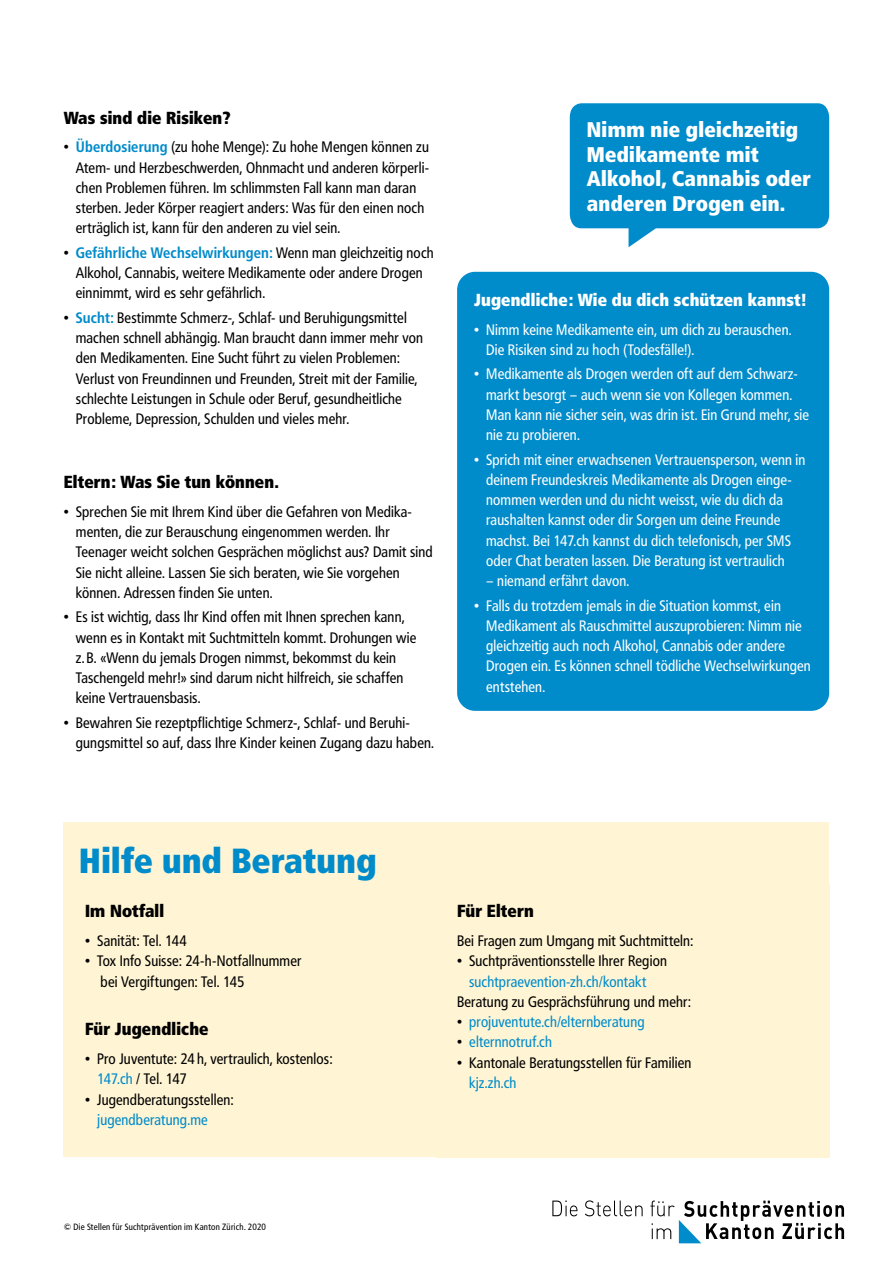
<style>
.page{position:relative;width:893px;height:1263px;background:#fff}
.page>*{position:absolute;margin:0;border:0;box-sizing:border-box;transform-origin:0 0}
.t1{font:800 34.5px "Frutiger Condensed BQ";letter-spacing:.015em;color:#008bca}
.t2{font:800 21px/24.8px "Frutiger Condensed BQ";letter-spacing:.015em;color:#fff}
.t3{font:800 17.25px "Frutiger Condensed BQ";letter-spacing:.01em;color:#000}
.t4{font:800 17.25px "Frutiger Condensed BQ";letter-spacing:.01em;color:#fff}
.t5{font:15px/20.2px "Frutiger Condensed BQ";letter-spacing:.01em;color:#000}
.t6{font:15px/20.2px "Frutiger Condensed BQ";letter-spacing:.01em;color:#fff}
.t7{font:15px "Frutiger Condensed BQ";letter-spacing:.01em;color:#008bca}
.t8{font:9px "Frutiger Condensed BQ";letter-spacing:.03em;color:#000}
.s1{font-weight:700;color:#008bca}
.s2{color:#008bca}
.s3{color:#000}
</style>
<div class="page">
<svg style="left:552px;top:1200px;width:25px;height:16px"></svg>
<svg style="left:585px;top:1200px;width:58px;height:16px"></svg>
<svg style="left:650px;top:1200px;width:194px;height:43px"></svg>
<div style="left:457px;top:272px;width:372px;height:439px;background:#008bca;border-radius:18px"></div>
<div style="left:64px;top:882px;width:372px;height:274px;background:#fff5d4"></div>
<div style="left:436px;top:882px;width:393px;height:275px;background:#fff5d4"></div>
<div style="left:64px;top:822px;width:765px;height:72px;background:#fff5d4"></div>
<svg style="left:570px;top:103px;width:259px;height:144px;background:#2099d0"></svg>
<p class="t3" style="left:64px;top:107px;width:168px">Was sind die Risiken?</p>
<p class="t5" style="left:76px;top:137px;width:355px;text-indent:-12px">• <span class="s1">Überdosierung</span> (zu hohe Menge): Zu hohe Mengen können zu Atem- und Herzbeschwerden, Ohnmacht und anderen körperli&shy;chen Problemen führen. Im schlimmsten Fall kann man daran sterben. Jeder Körper reagiert anders: Was für den einen noch erträglich ist, kann für den anderen zu viel sein.</p>
<p class="t5" style="left:76px;top:242px;width:359px;text-indent:-12px">• <span class="s1">Gefährliche Wechselwirkungen:</span> Wenn man gleichzeitig noch<br>Alkohol, Cannabis, weitere Medikamente oder andere Drogen einnimmt, wird es sehr gefährlich.</p>
<p class="t5" style="left:76px;top:307px;width:348px;text-indent:-12px">• <span class="s1">Sucht:</span> Bestimmte Schmerz-, Schlaf- und Beruhigungsmittel machen schnell abhängig. Man braucht dann immer mehr von den Medikamenten. Eine Sucht führt zu vielen Problemen:<br>Verlust von Freundinnen und Freunden, Streit mit der Familie, schlechte Leistungen in Schule oder Beruf, gesundheitliche Probleme, Depression, Schulden und vieles mehr.</p>
<p class="t3" style="left:64px;top:471px;width:216px">Eltern: Was Sie tun können.</p>
<p class="t5" style="left:76px;top:501px;width:358px;text-indent:-12px">• Sprechen Sie mit Ihrem Kind über die Gefahren von Medika&shy;menten, die zur Berauschung eingenommen werden. Ihr Teenager weicht solchen Gesprächen möglichst aus? Damit sind Sie nicht alleine. Lassen Sie sich beraten, wie Sie vorgehen können. Adressen finden Sie unten.</p>
<p class="t5" style="left:76px;top:607px;width:342px;text-indent:-12px">• Es ist wichtig, dass Ihr Kind offen mit Ihnen sprechen kann, wenn es in Kontakt mit Suchtmitteln kommt. Drohungen wie z. B. «Wenn du jemals Drogen nimmst, bekommst du kein Taschengeld mehr!» sind darum nicht hilfreich, sie schaffen keine Vertrauensbasis.</p>
<p class="t5" style="left:76px;top:712px;width:360px;text-indent:-12px">• Bewahren Sie rezeptpflichtige Schmerz-, Schlaf- und Beruhi&shy;gungsmittel so auf, dass Ihre Kinder keinen Zugang dazu haben.</p>
<h2 class="t2" style="left:587px;top:117px;width:226px">Nimm nie gleichzeitig<br>Medikamente mit<br>Alkohol, Cannabis oder anderen Drogen ein.</h2>
<p class="t4" style="left:474px;top:289px;width:333px">Jugendliche: Wie du dich schützen kannst!</p>
<p class="t6" style="left:486px;top:319px;width:307px;text-indent:-12px">• Nimm keine Medikamente ein, um dich zu berauschen.<br>Die Risiken sind zu hoch (Todesfälle!).</p>
<p class="t6" style="left:486px;top:364px;width:324px;text-indent:-12px">• Medikamente als Drogen werden oft auf dem Schwarz&shy;markt besorgt – auch wenn sie von Kollegen kommen.<br>Man kann nie sicher sein, was drin ist. Ein Grund mehr, sie nie zu probieren.</p>
<p class="t6" style="left:486px;top:449px;width:321px;text-indent:-12px">• Sprich mit einer erwachsenen Vertrauensperson, wenn in deinem Freundeskreis Medikamente als Drogen einge&shy;nommen werden und du nicht weisst, wie du dich da raushalten kannst oder dir Sorgen um deine Freunde machst. Bei 147.ch kannst du dich telefonisch, per SMS oder Chat beraten lassen. Die Beratung ist vertraulich</p>
<p class="t6" style="left:486px;top:571px;width:145px">– niemand erfährt davon.</p>
<p class="t6" style="left:486px;top:595px;width:326px;text-indent:-12px">• Falls du trotzdem jemals in die Situation kommst, ein Medikament als Rauschmittel auszuprobieren: Nimm nie gleichzeitig auch noch Alkohol, Cannabis oder andere Drogen ein. Es können schnell tödliche Wechselwirkungen entstehen.</p>
<h1 class="t1" style="left:79px;top:839px;width:299px">Hilfe und Beratung</h1>
<p class="t3" style="left:85px;top:900px;width:81px">Im Notfall</p>
<p class="t5" style="left:85px;top:931px;width:104px">• Sanität: Tel. 144</p>
<p class="t5" style="left:101px;top:951px;width:202px;text-indent:-16px">• Tox Info Suisse: 24-h-Notfallnummer bei Vergiftungen: Tel. 145</p>
<p class="t3" style="left:85px;top:1018px;width:125px">Für Jugendliche</p>
<p class="t5" style="left:97px;top:1049px;width:237px;text-indent:-12px">• Pro Juventute: 24 h, vertraulich, kostenlos:<br><span class="s2">147.ch</span> / Tel. 147</p>
<p class="t5" style="left:85px;top:1089px;width:150px">• Jugendberatungsstellen:</p>
<p class="t7" style="left:97px;top:1110px;width:112px">jugendberatung.me</p>
<p class="t3" style="left:457px;top:900px;width:78px">Für Eltern</p>
<p class="t5" style="left:457px;top:931px;width:238px">Bei Fragen zum Umgang mit Suchtmitteln:</p>
<p class="t5" style="left:457px;top:951px;width:211px">• Suchtpräventionsstelle Ihrer Region</p>
<p class="t7" style="left:469px;top:972px;width:179px">suchtpraevention-zh.ch/kontakt</p>
<p class="t5" style="left:457px;top:991px;width:235px">Beratung zu Gesprächsführung und mehr:</p>
<p class="t7" style="left:457px;top:1012px;width:189px"><span class="s3">•</span> projuventute.ch/elternberatung</p>
<p class="t7" style="left:457px;top:1033px;width:96px"><span class="s3">•</span> elternnotruf.ch</p>
<p class="t5" style="left:457px;top:1052px;width:236px">• Kantonale Beratungsstellen für Familien</p>
<p class="t7" style="left:469px;top:1073px;width:49px">kjz.zh.ch</p>
<p class="t8" style="left:64px;top:1221px;width:204px">© Die Stellen für Suchtprävention im Kanton Zürich. 2020</p>
</div>
